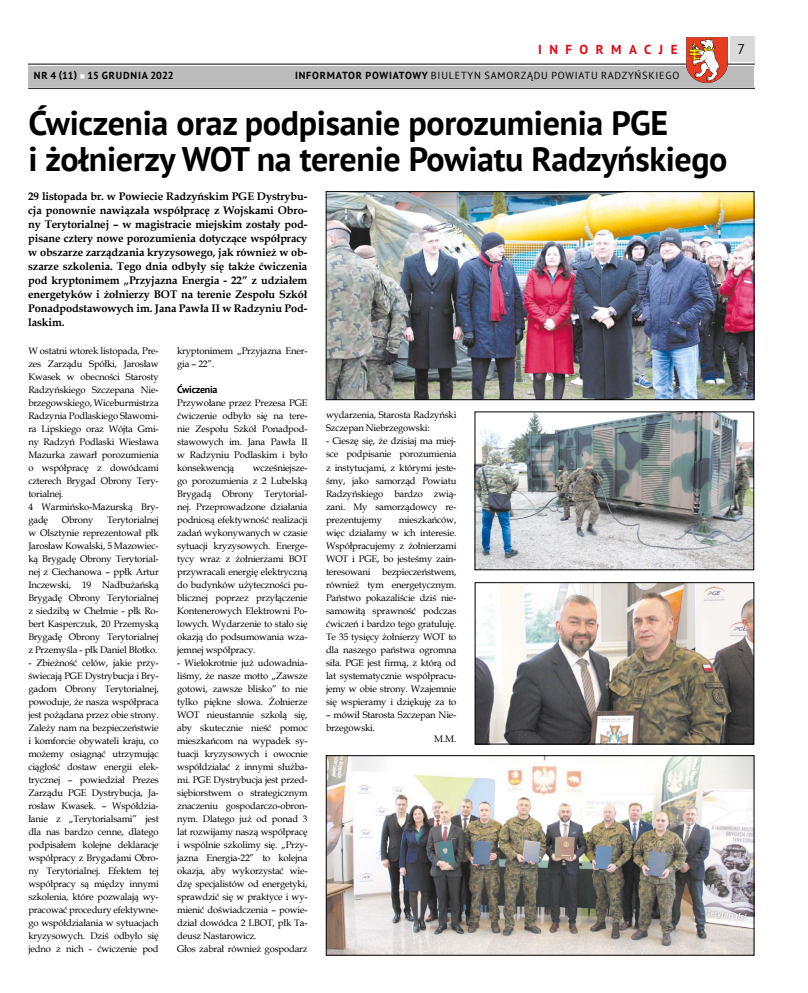
<style>
.page{position:relative;width:808px;height:993px;background:#fff}
.page>*{position:absolute;margin:0;border:0;box-sizing:border-box;transform-origin:0 0}
.t1{font:700 34px/36px "PT Sans";letter-spacing:-.01em;color:#000}
.t2{font:14px "PT Sans";color:#000}
.t3{font:700 13px "PT Sans";letter-spacing:.58em;color:#e30613}
.t4{font:700 11px/14px "Book Antiqua";letter-spacing:-.01em;color:#000;text-align:justify}
.t5{font:10.2px "PT Sans";letter-spacing:.08em;color:#000}
.t6{font:700 10.2px "PT Sans";letter-spacing:.08em;color:#000}
.t7{font:700 10px "PT Sans";letter-spacing:-.02em;color:#000}
.t8{font:9.5px/13px "Book Antiqua";letter-spacing:-.02em;color:#000;text-align:justify}
.s1{color:#fff}
.s2{font-weight:700}
</style>
<div class="page">
<div style="left:28px;top:65px;width:726px;height:21px;background:#bcbcbc"></div>
<hr style="left:28px;top:64px;width:726px;height:2px;background:#fff">
<hr style="left:28px;top:64px;width:726px;height:1px;background:#000">
<hr style="left:28px;top:88px;width:726px;height:1px;background:#000">
<svg style="left:686px;top:37px;width:42px;height:46px"></svg>
<div style="left:730px;top:37px;width:24px;height:25px;background:#dadada"></div>
<img style="left:328px;top:193px;width:424px;height:204px">
<div style="left:326px;top:191px;width:428px;height:208px;border:1px solid #000"></div>
<img style="left:328px;top:757px;width:424px;height:196px">
<div style="left:326px;top:755px;width:428px;height:200px;border:1px solid #000"></div>
<img style="left:477px;top:584px;width:275px;height:158px">
<div style="left:475px;top:582px;width:279px;height:162px;border:1px solid #000"></div>
<img style="left:477px;top:413px;width:275px;height:154px">
<p class="t6" style="left:34px;top:69px;width:141px">NR 4 (11) <span class="s1">■</span> 15 GRUDNIA 2022</p>
<h3 class="t3" style="left:538px;top:41px;width:141px">INFORMACJE</h3>
<p class="t5" style="left:295px;top:69px;width:386px"><span class="s2">INFORMATOR POWIATOWY</span> BIULETYN SAMORZĄDU POWIATU RADZYŃSKIEGO</p>
<h1 class="t1" style="left:28px;top:104px;width:701px">Ćwiczenia oraz podpisanie porozumienia PGE<br>i żołnierzy WOT na terenie Powiatu Radzyńskiego</h1>
<p class="t4" style="left:28px;top:189px;width:281px">29 listopada br. w Powiecie Radzyńskim PGE Dystrybu&shy;cja ponownie nawiązała współpracę z Wojskami Obro&shy;ny Terytorialnej – w magistracie miejskim zostały pod&shy;pisane cztery nowe porozumienia dotyczące współpracy w obszarze zarządzania kryzysowego, jak również w ob&shy;szarze szkolenia. Tego dnia odbyły się także ćwiczenia pod kryptonimem „Przyjazna Energia - 22” z udziałem energetyków i żołnierzy BOT na terenie Zespołu Szkół Ponadpodstawowych im. Jana Pawła II w Radzyniu Pod&shy;laskim.</p>
<p class="t8" style="left:28px;top:344px;width:132px;text-align:left">W ostatni wtorek listopada, Pre&shy;zes Zarządu Spółki, Jarosław<br>Kwasek w obecności Starosty<br>Radzyńskiego Szczepana Nie&shy;brzegowskiego, Wiceburmistrza<br>Radzynia Podlaskiego Sławomi&shy;ra Lipskiego oraz Wójta Gmi&shy;ny Radzyń Podlaski Wiesława<br>Mazurka zawarł porozumienia o współpracę z dowódcami czterech Brygad Obrony Tery&shy;torialnej.<br>4 Warmińsko-Mazurską Bry&shy;gadę</p>
<p class="t8" style="left:28px;top:513px;width:132px;text-indent:79px">Terytorialnej w Olsztynie reprezentował płk Jarosław Kowalski, 5 Mazowiec&shy;ką Brygadę Obrony Terytorial&shy;nej z Ciechanowa – ppłk Artur Inczewski, 19 Nadbużańską Brygadę Obrony Terytorialnej z siedzibą w Chełmie - płk Ro&shy;bert Kasperczuk, 20 Przemyską Brygadę Obrony Terytorialnej z Przemyśla - płk Daniel Błotko.</p>
<p class="t8" style="left:28px;top:656px;width:132px">- Zbieżność celów, jakie przy&shy;świecają PGE Dystrybucja i Bry&shy;gadom Obrony Terytorialnej, powoduje, że nasza współpraca jest pożądana przez obie strony.<br>Zależy nam na bezpieczeństwie i komforcie obywateli kraju, co możemy osiągnąć utrzymując ciągłość dostaw energii elek&shy;trycznej – powiedział Prezes Zarządu PGE Dystrybucja, Ja&shy;rosław Kwasek. – Współdzia&shy;łanie z „Terytorialsami” jest dla nas bardzo cenne, dlatego podpisałem kolejne deklaracje współpracy z Brygadami Obro&shy;ny Terytorialnej. Efektem tej współpracy są między innymi szkolenia, które pozwalają wy&shy;pracować procedury efektywne&shy;go współdziałania w sytuacjach kryzysowych. Dziś odbyło się jedno z nich - ćwiczenie pod</p>
<p class="t8" style="left:62px;top:513px;width:33px">Obrony</p>
<p class="t8" style="left:177px;top:343px;width:132px">kryptonimem „Przyjazna Ener&shy;gia – 22”.</p>
<p class="t7" style="left:177px;top:382px;width:42px">Ćwiczenia</p>
<p class="t8" style="left:177px;top:396px;width:132px">Przywołane przez Prezesa PGE ćwiczenie odbyło się na tere&shy;nie Zespołu Szkół Ponadpod&shy;stawowych im. Jana Pawła II w Radzyniu Podlaskim i było konsekwencją</p>
<p class="t8" style="left:177px;top:461px;width:132px;text-indent:76px">wcześniejsze&shy;go porozumienia z 2 Lubelską Brygadą Obrony Terytorial&shy;nej. Przeprowadzone działania podniosą efektywność realizacji zadań wykonywanych w czasie sytuacji kryzysowych. Energe&shy;tycy wraz z żołnierzami BOT przywracali energię elektryczną do budynków użyteczności pu&shy;blicznej poprzez przyłączenie Kontenerowych Elektrowni Po&shy;lowych. Wydarzenie to stało się okazją do podsumowania wza&shy;jemnej współpracy.</p>
<p class="t8" style="left:177px;top:656px;width:132px;text-align:left">- Wielokrotnie już udowadnia&shy;liśmy, że nasze motto „Zawsze gotowi, zawsze blisko” to nie tylko piękne słowa. Żołnierze<br>WOT nieustannie szkolą się, aby skutecznie nieść pomoc mieszkańcom na wypadek sy&shy;tuacji kryzysowych i owocnie współdziałać z innymi służba&shy;mi. PGE Dystrybucja jest przed&shy;siębiorstwem o strategicznym znaczeniu gospodarczo-obron&shy;nym. Dlatego już od ponad 3 lat rozwijamy naszą współpracę i wspólnie szkolimy się. „Przy&shy;jazna Energia-22” to kolejna okazja, aby wykorzystać wie&shy;dzę specjalistów od energetyki, sprawdzić się w praktyce i wy&shy;mienić doświadczenia – powie&shy;dział dowódca 2 LBOT, płk Ta&shy;deusz Nastarowicz.<br>Głos zabrał również gospodarz</p>
<p class="t8" style="left:326px;top:408px;width:132px">wydarzenia, Starosta Radzyński<br>Szczepan Niebrzegowski:</p>
<p class="t8" style="left:326px;top:434px;width:132px">- Cieszę się, że dzisiaj ma miej&shy;sce podpisanie porozumienia z instytucjami, z którymi jeste&shy;śmy, jako samorząd Powiatu Radzyńskiego bardzo zwią&shy;zani. My samorządowcy re&shy;prezentujemy</p>
<p class="t8" style="left:326px;top:512px;width:132px;text-indent:73px">mieszkańców, więc działamy w ich interesie.<br>Współpracujemy z żołnierzami WOT i PGE, bo jesteśmy zain&shy;teresowani bezpieczeństwem, również tym energetycznym.<br>Państwo pokazaliście dziś nie&shy;samowitą sprawność podczas ćwiczeń i bardzo tego gratuluję.<br>Te 35 tysięcy żołnierzy WOT to dla naszego państwa ogromna siła. PGE jest firmą, z którą od lat systematycznie współpracu&shy;jemy w obie strony. Wzajemnie się wspieramy i dziękuję za to</p>
<p class="t8" style="left:326px;top:707px;width:132px">– mówił Starosta Szczepan Nie&shy;brzegowski.</p>
<p class="t8" style="left:434px;top:731px;width:24px">M.M.</p>
<h2 class="t2" style="left:737px;top:40px;width:9px">7</h2>
</div>
